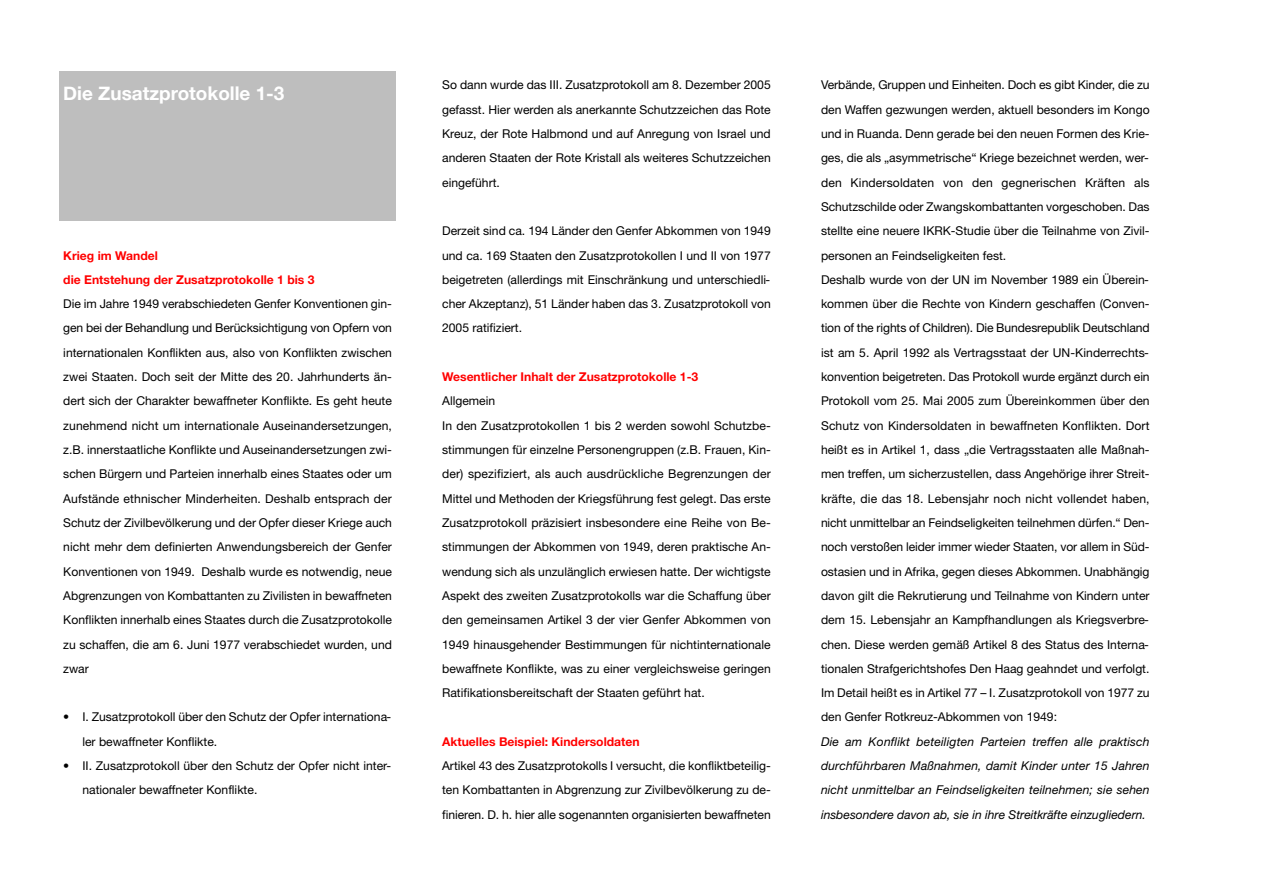
<style>
.page{position:relative;width:1263px;height:893px;background:#fff}
.page>*{position:absolute;margin:0;border:0;box-sizing:border-box;transform-origin:0 0}
.t1{font:700 18.9px "Helvetica Neue";color:#fff}
.t2{font:12.15px/24.3px "Helvetica Neue";color:#000;text-align:justify}
.t3{font:italic 12.15px/24.3px "Helvetica Neue";color:#000;text-align:justify}
.t4{font:700 12.15px/24.3px "Helvetica Neue";color:#f00}
</style>
<div class="page">
<div style="left:59px;top:71px;width:337px;height:150px;background:#bebebe"></div>
<h1 class="t1" style="left:63px;top:81px;width:223px">Die Zusatzprotokolle 1-3</h1>
<p class="t4" style="left:63px;top:243px;width:253px">Krieg im Wandel<br>die Entstehung der Zusatzprotokolle 1 bis 3</p>
<p class="t2" style="left:63px;top:291px;width:330px">Die im Jahre 1949 verabschiedeten Genfer Konventionen gin&shy;gen bei der Behandlung und Berücksichtigung von Opfern von internationalen Konflikten aus, also von Konflikten zwischen zwei Staaten. Doch seit der Mitte des 20. Jahrhunderts än&shy;dert sich der Charakter bewaffneter Konflikte. Es geht heute zunehmend nicht um internationale Auseinandersetzungen, z.B. innerstaatliche Konflikte und Auseinandersetzungen zwi&shy;schen Bürgern und Parteien innerhalb eines Staates oder um Aufstände ethnischer Minderheiten. Deshalb entsprach der Schutz der Zivilbevölkerung und der Opfer dieser Kriege auch nicht mehr dem definierten Anwendungsbereich der Genfer Konventionen von 1949. Deshalb wurde es notwendig, neue Abgrenzungen von Kombattanten zu Zivilisten in bewaffneten Konflikten innerhalb eines Staates durch die Zusatzprotokolle zu schaffen, die am 6. Juni 1977 verabschiedet wurden, und zwar</p>
<p class="t2" style="left:82px;top:704px;width:310px;text-indent:-19px">• I. Zusatzprotokoll über den Schutz der Opfer internationa&shy;ler bewaffneter Konflikte.</p>
<p class="t2" style="left:82px;top:753px;width:310px;text-indent:-19px">• II. Zusatzprotokoll über den Schutz der Opfer nicht inter&shy;nationaler bewaffneter Konflikte.</p>
<p class="t2" style="left:442px;top:73px;width:330px">So dann wurde das III. Zusatzprotokoll am 8. Dezember 2005 gefasst. Hier werden als anerkannte Schutzzeichen das Rote Kreuz, der Rote Halbmond und auf Anregung von Israel und anderen Staaten der Rote Kristall als weiteres Schutzzeichen eingeführt.</p>
<p class="t2" style="left:442px;top:218px;width:330px">Derzeit sind ca. 194 Länder den Genfer Abkommen von 1949 und ca. 169 Staaten den Zusatzprotokollen I und II von 1977 beigetreten (allerdings mit Einschränkung und unterschiedli&shy;cher Akzeptanz), 51 Länder haben das 3. Zusatzprotokoll von 2005 ratifiziert.</p>
<p class="t4" style="left:442px;top:364px;width:258px">Wesentlicher Inhalt der Zusatzprotokolle 1-3</p>
<p class="t2" style="left:442px;top:389px;width:330px;text-align:left">Allgemein<br>In den Zusatzprotokollen 1 bis 2 werden sowohl Schutzbe&shy;stimmungen für einzelne Personengruppen (z.B. Frauen, Kin&shy;der) spezifiziert, als auch ausdrückliche Begrenzungen der Mittel und Methoden der Kriegsführung fest gelegt. Das erste Zusatzprotokoll präzisiert insbesondere eine Reihe von Be&shy;stimmungen der Abkommen von 1949, deren praktische An&shy;wendung sich als unzulänglich erwiesen hatte. Der wichtigste Aspekt des zweiten Zusatzprotokolls war die Schaffung über den gemeinsamen Artikel 3 der vier Genfer Abkommen von 1949 hinausgehender Bestimmungen für nichtinternationale bewaffnete Konflikte, was zu einer vergleichsweise geringen Ratifikationsbereitschaft der Staaten geführt hat.</p>
<p class="t4" style="left:442px;top:729px;width:199px">Aktuelles Beispiel: Kindersoldaten</p>
<p class="t2" style="left:442px;top:753px;width:330px">Artikel 43 des Zusatzprotokolls I versucht, die konfliktbeteilig&shy;ten Kombattanten in Abgrenzung zur Zivilbevölkerung zu de&shy;finieren. D. h. hier alle sogenannten organisierten bewaffneten</p>
<p class="t2" style="left:821px;top:73px;width:330px;text-align:left">Verbände, Gruppen und Einheiten. Doch es gibt Kinder, die zu den Waffen gezwungen werden, aktuell besonders im Kongo und in Ruanda. Denn gerade bei den neuen Formen des Krie&shy;ges, die als „asymmetrische“ Kriege bezeichnet werden, wer&shy;den Kindersoldaten von den gegnerischen Kräften als Schutzschilde oder Zwangskombattanten vorgeschoben. Das stellte eine neuere IKRK-Studie über die Teilnahme von Zivil&shy;personen an Feindseligkeiten fest.<br>Deshalb wurde von der UN im November 1989 ein Überein&shy;kommen über die Rechte von Kindern geschaffen (Conven&shy;tion of the rights of Children). Die Bundesrepublik Deutschland ist am 5. April 1992 als Vertragsstaat der UN-Kinderrechts&shy;konvention beigetreten. Das Protokoll wurde ergänzt durch ein Protokoll vom 25. Mai 2005 zum Übereinkommen über den Schutz von Kindersoldaten in bewaffneten Konflikten. Dort heißt es in Artikel 1, dass „die Vertragsstaaten alle Maßnah&shy;men treffen, um sicherzustellen, dass Angehörige ihrer Streit&shy;kräfte, die das 18. Lebensjahr noch nicht vollendet haben, nicht unmittelbar an Feindseligkeiten teilnehmen dürfen.“ Den&shy;noch verstoßen leider immer wieder Staaten, vor allem in Süd&shy;ostasien und in Afrika, gegen dieses Abkommen. Unabhängig davon gilt die Rekrutierung und Teilnahme von Kindern unter dem 15. Lebensjahr an Kampfhandlungen als Kriegsverbre&shy;chen. Diese werden gemäß Artikel 8 des Status des Interna&shy;tionalen Strafgerichtshofes Den Haag geahndet und verfolgt.<br>Im Detail heißt es in Artikel 77 – I. Zusatzprotokoll von 1977 zu den Genfer Rotkreuz-Abkommen von 1949:</p>
<p class="t3" style="left:821px;top:729px;width:330px">Die am Konflikt beteiligten Parteien treffen alle praktisch durchführbaren Maßnahmen, damit Kinder unter 15 Jahren nicht unmittelbar an Feindseligkeiten teilnehmen; sie sehen insbesondere davon ab, sie in ihre Streitkräfte einzugliedern.</p>
</div>
